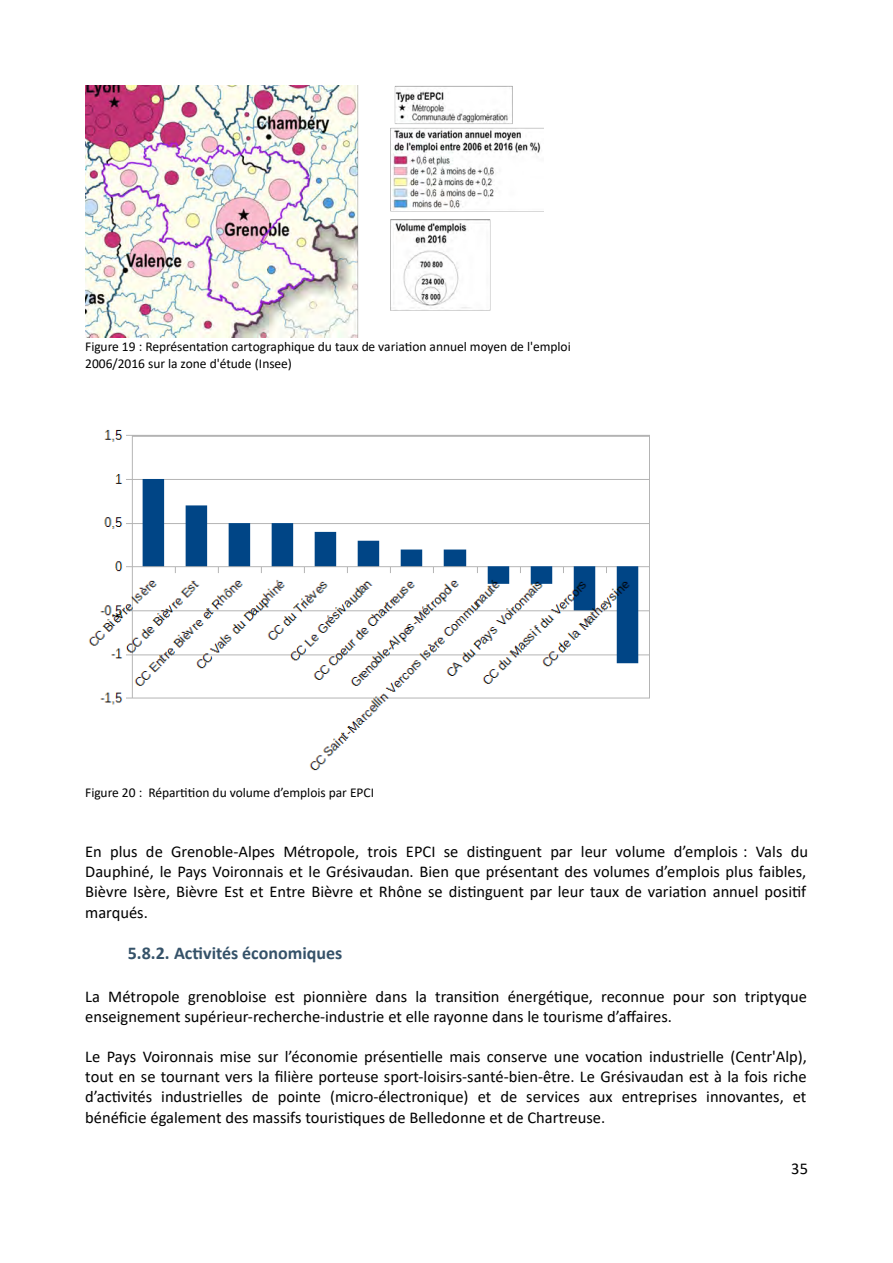
<style>
.page{position:relative;width:893px;height:1263px;background:#fff}
.page>*{position:absolute;margin:0;border:0;box-sizing:border-box;transform-origin:0 0}
.t1{font:700 18px "Calibri";letter-spacing:-.005em;color:#355269}
.t2{font:16.5px/20.2px "Calibri";color:#000;text-align:justify}
.Figure_Index_1{font:13.5px "Calibri";letter-spacing:-.005em;color:#000}
</style>
<div class="page">
<img style="left:85px;top:85px;width:459px;height:253px">
<img style="left:88px;top:429px;width:562px;height:342px">
<p class="Figure_Index_1" style="left:85px;top:338px;width:487px">Figure 19 : Représentation cartographique du taux de variation annuel moyen de l'emploi</p>
<p class="Figure_Index_1" style="left:85px;top:355px;width:208px">2006/2016 sur la zone d'étude (Insee)</p>
<p class="Figure_Index_1" style="left:85px;top:784px;width:290px">Figure 20 : Répartition du volume d’emplois par EPCI</p>
<p class="t2" style="left:85px;top:841px;width:724px">En plus de Grenoble-Alpes Métropole, trois EPCI se distinguent par leur volume d’emplois : Vals du Dauphiné, le Pays Voironnais et le Grésivaudan. Bien que présentant des volumes d’emplois plus faibles, Bièvre Isère, Bièvre Est et Entre Bièvre et Rhône se distinguent par leur taux de variation annuel positif marqués.</p>
<h3 class="t1" style="left:128px;top:942px;width:216px">5.8.2. Activités économiques</h3>
<p class="t2" style="left:85px;top:986px;width:723px">La Métropole grenobloise est pionnière dans la transition énergétique, reconnue pour son triptyque enseignement supérieur-recherche-industrie et elle rayonne dans le tourisme d’affaires.</p>
<p class="t2" style="left:85px;top:1046px;width:723px">Le Pays Voironnais mise sur l’économie présentielle mais conserve une vocation industrielle (Centr'Alp), tout en se tournant vers la filière porteuse sport-loisirs-santé-bien-être. Le Grésivaudan est à la fois riche d’activités industrielles de pointe (micro-électronique) et de services aux entreprises innovantes, et bénéficie également des massifs touristiques de Belledonne et de Chartreuse.</p>
<p class="t2" style="left:791px;top:1158px;width:18px">35</p>
</div>
